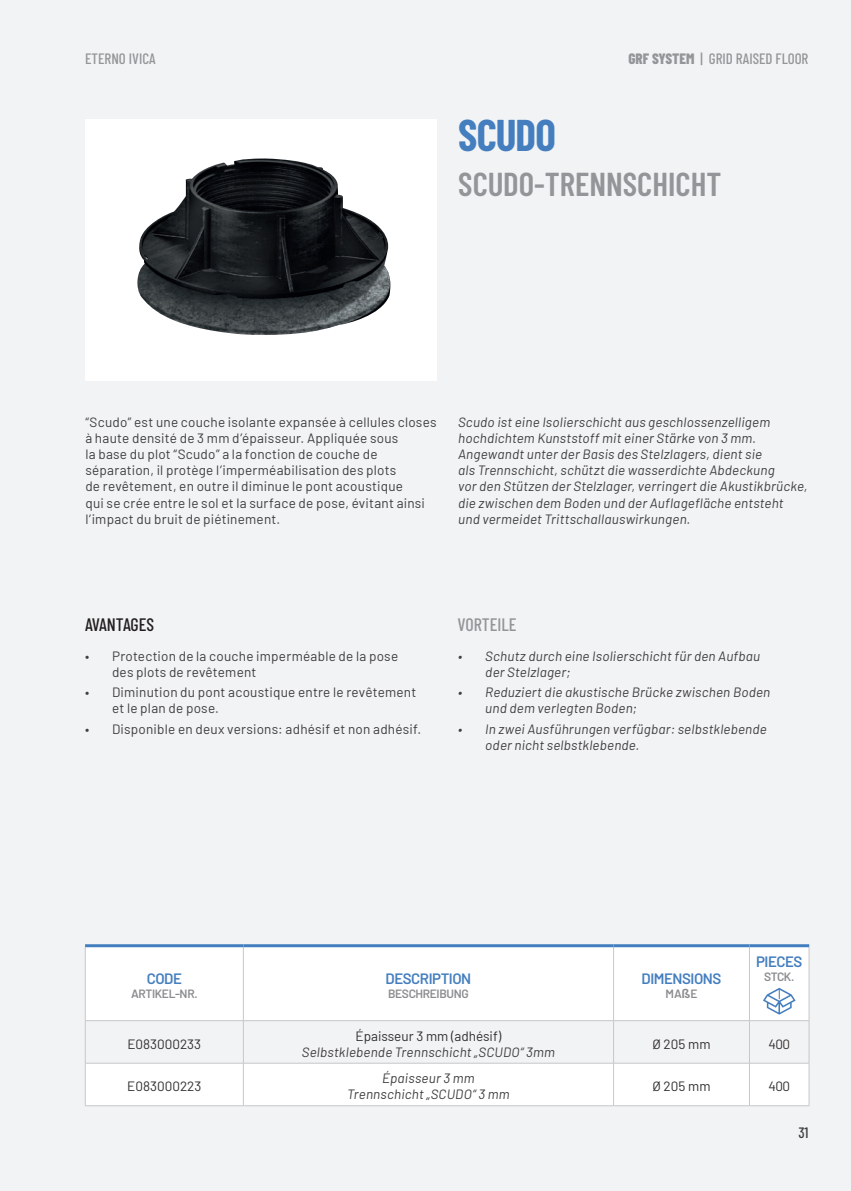
<style>
.page{position:relative;width:851px;height:1191px;background:#fff}
.page>*{position:absolute;margin:0;border:0;box-sizing:border-box;transform-origin:0 0}
.t1{font:700 43.35px "Barlow Condensed";letter-spacing:-.02em;color:#447ebf}
.t2{font:600 33px "Barlow Condensed";color:#939598}
.t3{font:500 18px "Barlow Condensed";letter-spacing:-.005em;color:#231f20}
.t4{font:500 18px "Barlow Condensed";color:#939598}
.t5{font:500 15px "Barlow Condensed";color:#939598}
.t6{font:600 15px "Barlow";letter-spacing:-.03em;color:#447ebf}
.t7{font:500 15px "Barlow Condensed";color:#3e3e3f}
.t8{font:italic 13.5px/16.2px "Barlow";letter-spacing:.015em;color:#3e3e3f}
.t9{font:13.5px/16.2px "Barlow";letter-spacing:.015em;color:#3e3e3f}
.t10{font:13.5px "Barlow";color:#312f30}
.t11{font:600 12px "Barlow";letter-spacing:-.03em;color:#8a8c8f}
.s1{font-weight:800}
.s2{font-family:"Poppins"}
</style>
<div class="page">
<div style="left:0;top:0;width:850px;height:1191px;background:#f2f3f4"></div>
<div style="left:85px;top:119px;width:351px;height:261px;background:#fff"></div>
<div style="left:86px;top:947px;width:722px;height:158px;background:#fff"></div>
<svg style="left:86px;top:1021px;width:722px;height:42px"></svg>
<hr style="left:85px;top:947px;width:1px;height:73px;background:#c7c8ca">
<hr style="left:243px;top:947px;width:1px;height:73px;background:#c7c8ca">
<hr style="left:85px;top:1020px;width:1px;height:43px;background:#c7c8ca">
<hr style="left:243px;top:1020px;width:1px;height:43px;background:#c7c8ca">
<hr style="left:613px;top:1020px;width:1px;height:43px;background:#c7c8ca">
<hr style="left:749px;top:1020px;width:1px;height:43px;background:#c7c8ca">
<hr style="left:808px;top:1020px;width:1px;height:43px;background:#c7c8ca">
<hr style="left:85px;top:1063px;width:1px;height:42px;background:#c7c8ca">
<hr style="left:243px;top:1063px;width:1px;height:42px;background:#c7c8ca">
<hr style="left:613px;top:1063px;width:1px;height:42px;background:#c7c8ca">
<hr style="left:749px;top:1063px;width:1px;height:42px;background:#c7c8ca">
<hr style="left:808px;top:1063px;width:1px;height:42px;background:#c7c8ca">
<hr style="left:613px;top:947px;width:1px;height:73px;background:#c7c8ca">
<hr style="left:749px;top:947px;width:1px;height:73px;background:#c7c8ca">
<hr style="left:808px;top:947px;width:1px;height:73px;background:#c7c8ca">
<hr style="left:85px;top:1020px;width:158px;height:1px;background:#c7c8ca">
<hr style="left:243px;top:1020px;width:370px;height:1px;background:#c7c8ca">
<hr style="left:613px;top:1020px;width:136px;height:1px;background:#c7c8ca">
<hr style="left:749px;top:1020px;width:60px;height:1px;background:#c7c8ca">
<hr style="left:85px;top:1063px;width:158px;height:1px;background:#c7c8ca">
<hr style="left:243px;top:1063px;width:370px;height:1px;background:#c7c8ca">
<hr style="left:613px;top:1063px;width:136px;height:1px;background:#c7c8ca">
<hr style="left:749px;top:1063px;width:60px;height:1px;background:#c7c8ca">
<hr style="left:85px;top:1105px;width:158px;height:1px;background:#c7c8ca">
<hr style="left:243px;top:1105px;width:370px;height:1px;background:#c7c8ca">
<hr style="left:613px;top:1105px;width:136px;height:1px;background:#c7c8ca">
<hr style="left:749px;top:1105px;width:60px;height:1px;background:#c7c8ca">
<hr style="left:85px;top:944px;width:158px;height:3px;background:#447ebf">
<hr style="left:243px;top:944px;width:370px;height:3px;background:#447ebf">
<hr style="left:613px;top:944px;width:136px;height:3px;background:#447ebf">
<hr style="left:749px;top:944px;width:60px;height:3px;background:#447ebf">
<svg style="left:762px;top:987px;width:33px;height:27px"></svg>
<img style="left:137px;top:158px;width:253px;height:177px">
<p class="t5" style="left:85px;top:48px;width:72px">ETERNO IVICA</p>
<p class="t5" style="left:628px;top:48px;width:181px"><span class="s1">GRF SYSTEM</span> | GRID RAISED FLOOR</p>
<h1 class="t1" style="left:458px;top:104px;width:99px">SCUDO</h1>
<h2 class="t2" style="left:458px;top:160px;width:264px">SCUDO-TRENNSCHICHT</h2>
<p class="t9" style="left:85px;top:412px;width:352px">“Scudo” est une couche isolante expansée à cellules closes à haute densité de 3 mm d’épaisseur. Appliquée sous<br>la base du plot “Scudo” a la fonction de couche de séparation, il protège l’imperméabilisation des plots<br>de revêtement, en outre il diminue le pont acoustique<br>qui se crée entre le sol et la surface de pose, évitant ainsi l’impact du bruit de piétinement.</p>
<p class="t8" style="left:458px;top:412px;width:351px">Scudo ist eine Isolierschicht aus geschlossenzelligem hochdichtem Kunststoff mit einer Stärke von 3 mm.<br>Angewandt unter der Basis des Stelzlagers, dient sie<br>als Trennschicht, schützt die wasserdichte Abdeckung<br>vor den Stützen der Stelzlager, verringert die Akustikbrücke, die zwischen dem Boden und der Auflagefläche entsteht und vermeidet Trittschallauswirkungen.</p>
<h3 class="t3" style="left:85px;top:611px;width:71px">AVANTAGES</h3>
<h3 class="t4" style="left:457px;top:611px;width:61px">VORTEILE</h3>
<p class="t9" style="left:112px;top:646px;width:288px;text-indent:-27px">• Protection de la couche imperméable de la pose des plots de revêtement</p>
<p class="t9" style="left:112px;top:683px;width:306px;text-indent:-27px">• Diminution du pont acoustique entre le revêtement et le plan de pose.</p>
<p class="t9" style="left:85px;top:720px;width:338px">• Disponible en deux versions: adhésif et non adhésif.</p>
<p class="t8" style="left:485px;top:646px;width:276px;text-indent:-27px">• Schutz durch eine Isolierschicht für den Aufbau der Stelzlager;</p>
<p class="t8" style="left:485px;top:683px;width:286px;text-indent:-27px">• Reduziert die akustische Brücke zwischen Boden und dem verlegten Boden;</p>
<p class="t8" style="left:485px;top:720px;width:283px;text-indent:-27px">• In zwei Ausführungen verfügbar: selbstklebende oder nicht selbstklebende.</p>
<p class="t6" style="left:147px;top:967px;width:37px">CODE</p>
<p class="t11" style="left:131px;top:984px;width:68px">ARTIKEL-NR.</p>
<p class="t10" style="left:127px;top:1034px;width:75px">E083000233</p>
<p class="t6" style="left:385px;top:967px;width:87px">DESCRIPTION</p>
<p class="t11" style="left:388px;top:984px;width:82px">BESCHREIBUNG</p>
<p class="t10" style="left:355px;top:1026px;width:147px">Épaisseur 3 mm (adhésif)</p>
<p class="t8" style="left:302px;top:1042px;width:254px">Selbstklebende Trennschicht „SCUDO“ 3mm</p>
<p class="t6" style="left:641px;top:967px;width:81px">DIMENSIONS</p>
<p class="t11" style="left:665px;top:984px;width:34px">MA<span class="s2">ß</span>E</p>
<p class="t6" style="left:756px;top:950px;width:48px">PIECES</p>
<p class="t11" style="left:764px;top:968px;width:32px">STCK.</p>
<p class="t10" style="left:652px;top:1034px;width:59px">Ø 205 mm</p>
<p class="t10" style="left:768px;top:1034px;width:23px">400</p>
<p class="t10" style="left:127px;top:1076px;width:76px">E083000223</p>
<p class="t8" style="left:347px;top:1069px;width:164px;text-align:center">Épaisseur 3 mm<br>Trennschicht „SCUDO“ 3 mm</p>
<p class="t10" style="left:652px;top:1076px;width:59px">Ø 205 mm</p>
<p class="t10" style="left:768px;top:1076px;width:23px">400</p>
<p class="t7" style="left:798px;top:1121px;width:11px">31</p>
</div>
